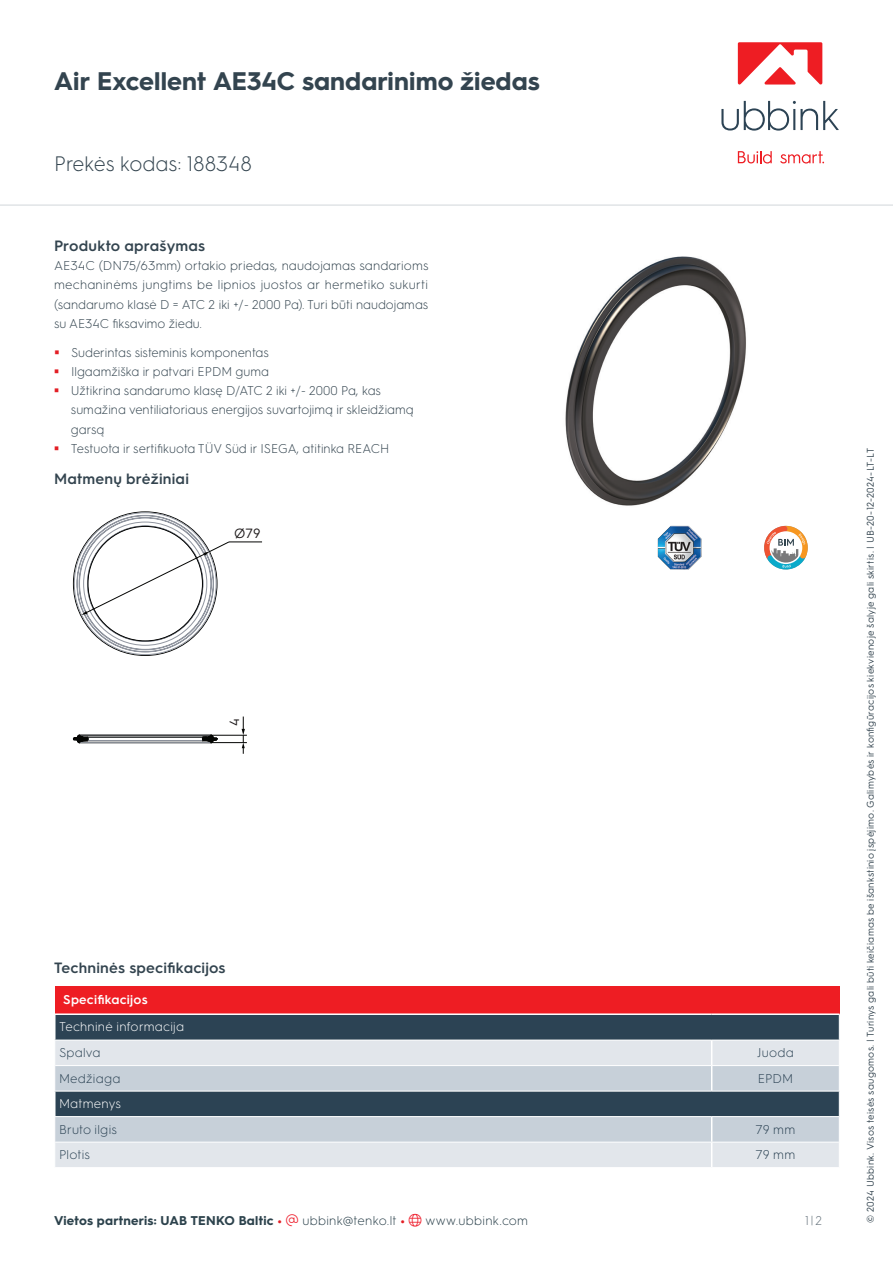
<style>
.page{position:relative;width:893px;height:1263px;background:#fff}
.page>*{position:absolute;margin:0;border:0;box-sizing:border-box;transform-origin:0 0}
.t1{font:700 25.5px "HGS3";letter-spacing:.005em;color:#33444f}
.t2{font:300 21px "HGS3";color:#33444f}
.t3{font:600 15px "HGS3";letter-spacing:.01em;color:#33444f}
.t4{font:13.5px "HGS3";color:#211d1e}
.t5{font:300 12.75px/19.2px "HGS3";color:#33444f;text-align:justify}
.t6{font:700 12.75px "HGS3";letter-spacing:.015em;color:#2c424c}
.t7{font:300 12.75px "HGS3";letter-spacing:.02em;color:#2c4354}
.t8{font:300 12.75px "HGS3";letter-spacing:.015em;color:#fff}
.t9{font:600 12.75px "HGS3";letter-spacing:.015em;color:#fff}
.t10{font:300 12.75px "HGS3";color:#66737c}
.t11{font:9.75px "HGS3";letter-spacing:.03em;color:#33444f}
.s1{color:#e31e25}
.s2{color:#ee1f2d}
.s3{font-weight:300}
</style>
<div class="page">
<div style="left:55px;top:986px;width:784px;height:28px;background:#ee1d23"></div>
<div style="left:56px;top:1015px;width:783px;height:25px;background:#2c4354"></div>
<div style="left:55px;top:1041px;width:784px;height:126px;background:#e2e6eb"></div>
<svg style="left:55px;top:1066px;width:784px;height:76px;background:#95a2ae"></svg>
<hr style="left:54px;top:1013px;width:658px;height:2px;background:#fff">
<hr style="left:712px;top:1013px;width:127px;height:2px;background:#fff">
<hr style="left:55px;top:1065px;width:657px;height:1px;background:#fff">
<hr style="left:712px;top:1065px;width:127px;height:1px;background:#fff">
<svg style="left:711px;top:1041px;width:1px;height:50px"></svg>
<hr style="left:54px;top:1091px;width:658px;height:1px;background:#fff">
<hr style="left:712px;top:1091px;width:128px;height:1px;background:#fff">
<hr style="left:54px;top:1091px;width:2px;height:25px;background:#fff">
<hr style="left:54px;top:1116px;width:658px;height:1px;background:#fff">
<hr style="left:712px;top:1116px;width:128px;height:1px;background:#fff">
<hr style="left:55px;top:1142px;width:657px;height:1px;background:#fff">
<hr style="left:712px;top:1142px;width:127px;height:1px;background:#fff">
<svg style="left:711px;top:1117px;width:1px;height:50px"></svg>
<svg style="left:839px;top:1015px;width:1px;height:102px"></svg>
<svg style="left:764px;top:525px;width:44px;height:45px"></svg>
<img style="left:658px;top:526px;width:43px;height:44px">
<img style="left:565px;top:256px;width:181px;height:250px">
<svg style="left:72px;top:511px;width:190px;height:243px"></svg>
<hr style="left:0;top:204px;width:893px;height:2px;background:#e1e4e6">
<svg style="left:721px;top:101px;width:118px;height:30px"></svg>
<svg style="left:738px;top:151px;width:34px;height:13px"></svg>
<svg style="left:780px;top:151px;width:44px;height:13px"></svg>
<svg style="left:738px;top:42px;width:84px;height:43px"></svg>
<h1 class="t1" style="left:54px;top:63px;width:487px">Air Excellent AE34C sandarinimo žiedas</h1>
<h2 class="t2" style="left:54px;top:150px;width:199px">Prekės kodas: 188348</h2>
<p class="t3" style="left:54px;top:235px;width:153px">Produkto aprašymas</p>
<p class="t5" style="left:54px;top:255px;width:376px">AE34C (DN75/63mm) ortakio priedas, naudojamas sandarioms mechaninėms jungtims be lipnios juostos ar hermetiko sukurti (sandarumo klasė D = ATC 2 iki +/- 2000 Pa). Turi būti naudojamas su AE34C fiksavimo žiedu.</p>
<p class="t5" style="left:71px;top:342px;width:344px;text-align:left">Suderintas sisteminis komponentas<br>Ilgaamžiška ir patvari EPDM guma<br>Užtikrina sandarumo klasę D/ATC 2 iki +/- 2000 Pa, kas sumažina ventiliatoriaus energijos suvartojimą ir skleidžiamą garsą<br>Testuota ir sertifikuota TÜV Süd ir ISEGA, atitinka REACH</p>
<p class="t3" style="left:54px;top:468px;width:136px">Matmenų brėžiniai</p>
<p class="t4" style="left:234px;top:523px;width:28px">Ø79</p>
<p class="t4" style="left:225px;top:726px;width:9px;rotate:-90deg">4</p>
<p class="t3" style="left:54px;top:957px;width:173px">Techninės specifikacijos</p>
<p class="t9" style="left:63px;top:991px;width:86px">Specifikacijos</p>
<p class="t8" style="left:59px;top:1018px;width:127px">Techninė informacija</p>
<p class="t7" style="left:59px;top:1044px;width:43px">Spalva</p>
<p class="t7" style="left:757px;top:1044px;width:38px">Juoda</p>
<p class="t7" style="left:59px;top:1069px;width:63px">Medžiaga</p>
<p class="t7" style="left:758px;top:1069px;width:37px">EPDM</p>
<p class="t8" style="left:59px;top:1094px;width:64px">Matmenys</p>
<p class="t7" style="left:59px;top:1120px;width:59px">Bruto ilgis</p>
<p class="t7" style="left:756px;top:1120px;width:41px">79 mm</p>
<p class="t7" style="left:59px;top:1146px;width:32px">Plotis</p>
<p class="t7" style="left:756px;top:1146px;width:41px">79 mm</p>
<p class="t6" style="left:54px;top:1211px;width:476px">Vietos partneris: UAB TENKO Baltic <span class="s1">•</span> <span class="s2">▼</span> <span class="s3">ubbink@tenko.lt</span> <span class="s1">•</span> <span class="s2">●□</span> <span class="s3">www.ubbink.com</span></p>
<p class="t10" style="left:805px;top:1211px;width:18px">1|2</p>
<p class="t11" style="left:864px;top:1222px;width:776px;rotate:-90deg">© 2024 Ubbink. Visos teisės saugomos. | Turinys gali būti keičiamas be išankstinio įspėjimo. Galimybės ir konfigūracijos kiekvienoje šalyje gali skirtis. | UB-20-12-2024-LT-LT</p>
</div>
